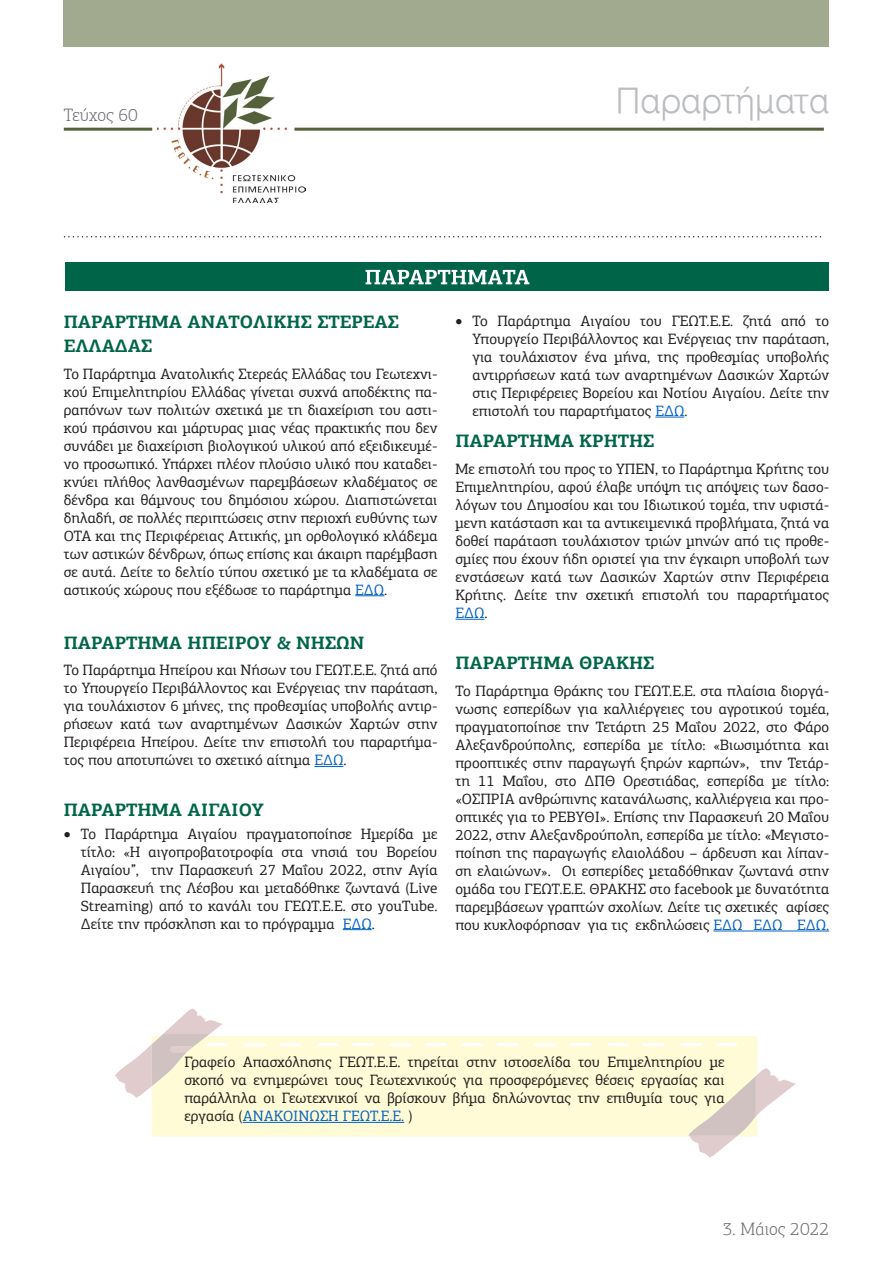
<style>
.page{position:relative;width:893px;height:1263px;background:#fff}
.page>*{position:absolute;margin:0;border:0;box-sizing:border-box;transform-origin:0 0}
.t1{font:34.5px "UN Helvetica Light Normal";color:#bcbdc0}
.t2{font:700 18px "PF Agora Slab Pro";color:#006548}
.t3{font:300 18px "PF Agora Slab Pro";color:#6c6d70}
.t4{font:15px/18px "PF Agora Slab Pro";color:#231f20;text-align:justify}
.s1{color:#0563c1}
</style>
<div class="page">
<img style="left:157px;top:64px;width:148px;height:139px">
<hr style="left:64px;top:128px;width:88px;height:3px;background:#55613c">
<hr style="left:294px;top:128px;width:530px;height:3px;background:#55613c">
<div style="left:64px;top:0;width:765px;height:47px;background:#a1aa8f"></div>
<svg style="left:65px;top:236px;width:756px;height:1px"></svg>
<div style="left:65px;top:262px;width:764px;height:29px;background:#006548"></div>
<svg style="left:366px;top:270px;width:163px;height:14px"></svg>
<svg style="left:355px;top:595px;width:29px;height:1px"></svg>
<svg style="left:314px;top:766px;width:29px;height:1px"></svg>
<svg style="left:343px;top:929px;width:29px;height:1px"></svg>
<svg style="left:655px;top:417px;width:29px;height:1px"></svg>
<svg style="left:455px;top:619px;width:29px;height:1px"></svg>
<hr style="left:713px;top:930px;width:116px;height:1px;background:#0563c1">
<div style="left:152px;top:1036px;width:605px;height:100px;background:#fffbd6"></div>
<svg style="left:688px;top:1068px;width:108px;height:90px"></svg>
<svg style="left:115px;top:1009px;width:108px;height:89px"></svg>
<hr style="left:243px;top:1122px;width:161px;height:1px;background:#0563c1">
<p class="t3" style="left:64px;top:105px;width:76px">Τεύχος 60</p>
<p class="t1" style="left:616px;top:81px;width:215px">Παραρτήματα</p>
<p class="t2" style="left:64px;top:311px;width:337px">ΠΑΡΑΡΤΗΜΑ ΑΝΑΤΟΛΙΚΗΣ ΣΤΕΡΕΑΣ</p>
<p class="t2" style="left:64px;top:334px;width:90px">ΕΛΛΑΔΑΣ</p>
<p class="t4" style="left:64px;top:364px;width:375px">Το Παράρτημα Ανατολικής Στερεάς Ελλάδας του Γεωτεχνι&shy;κού Επιμελητηρίου Ελλάδας γίνεται συχνά αποδέκτης πα&shy;ραπόνων των πολιτών σχετικά με τη διαχείριση του αστι&shy;κού πράσινου και μάρτυρας μιας νέας πρακτικής που δεν συνάδει με διαχείριση βιολογικού υλικού από εξειδικευμέ&shy;νο προσωπικό. Υπάρχει πλέον πλούσιο υλικό που καταδει&shy;κνύει πλήθος λανθασμένων παρεμβάσεων κλαδέματος σε δένδρα και θάμνους του δημόσιου χώρου. Διαπιστώνεται δηλαδή, σε πολλές περιπτώσεις στην περιοχή ευθύνης των ΟΤΑ και της Περιφέρειας Αττικής, μη ορθολογικό κλάδεμα των αστικών δένδρων, όπως επίσης και άκαιρη παρέμβαση σε αυτά. Δείτε το δελτίο τύπου σχετικό με τα κλαδέματα σε αστικούς χώρους που εξέδωσε το παράρτημα <span class="s1">ΕΔΩ</span>.</p>
<p class="t2" style="left:64px;top:631px;width:302px">ΠΑΡΑΡΤΗΜΑ ΗΠΕΙΡΟΥ &amp; ΝΗΣΩΝ</p>
<p class="t4" style="left:64px;top:661px;width:375px">Το Παράρτημα Ηπείρου και Νήσων του ΓΕΩΤ.Ε.Ε. ζητά από το Υπουργείο Περιβάλλοντος και Ενέργειας την παράταση, για τουλάχιστον 6 μήνες, της προθεσμίας υποβολής αντιρ&shy;ρήσεων κατά των αναρτημένων Δασικών Χαρτών στην Περιφέρεια Ηπείρου. Δείτε την επιστολή του παραρτήμα&shy;τος που αποτυπώνει το σχετικό αίτημα <span class="s1">ΕΔΩ</span>.</p>
<p class="t2" style="left:64px;top:799px;width:201px">ΠΑΡΑΡΤΗΜΑ ΑΙΓΑΙΟΥ</p>
<p class="t4" style="left:81px;top:824px;width:358px;text-indent:-17px">• Το Παράρτημα Αιγαίου πραγματοποίησε Ημερίδα με τίτλο: «Η αιγοπροβατοτροφία στα νησιά του Βορείου Αιγαίου”, την Παρασκευή 27 Μαΐου 2022, στην Αγία Παρασκευή της Λέσβου και μεταδόθηκε ζωντανά (Live Streaming) από το κανάλι του ΓΕΩΤ.Ε.Ε. στο youTube.<br>Δείτε την πρόσκληση και το πρόγραμμα <span class="s1">ΕΔΩ</span>.</p>
<p class="t4" style="left:472px;top:312px;width:358px;text-indent:-17px">• Το Παράρτημα Αιγαίου του ΓΕΩΤ.Ε.Ε. ζητά από το Υπουργείο Περιβάλλοντος και Ενέργειας την παράταση, για τουλάχιστον ένα μήνα, της προθεσμίας υποβολής αντιρρήσεων κατά των αναρτημένων Δασικών Χαρτών στις Περιφέρειες Βορείου και Νοτίου Αιγαίου. Δείτε την επιστολή του παραρτήματος <span class="s1">ΕΔΩ</span>.</p>
<p class="t2" style="left:455px;top:430px;width:200px">ΠΑΡΑΡΤΗΜΑ ΚΡΗΤΗΣ</p>
<p class="t4" style="left:455px;top:460px;width:375px">Με επιστολή του προς το ΥΠΕΝ, το Παράρτημα Κρήτης του Επιμελητηρίου, αφού έλαβε υπόψη τις απόψεις των δασο&shy;λόγων του Δημοσίου και του Ιδιωτικού τομέα, την υφιστά&shy;μενη κατάσταση και τα αντικειμενικά προβλήματα, ζητά να δοθεί παράταση τουλάχιστον τριών μηνών από τις προθε&shy;σμίες που έχουν ήδη οριστεί για την έγκαιρη υποβολή των ενστάσεων κατά των Δασικών Χαρτών στην Περιφέρεια Κρήτης. Δείτε την σχετική επιστολή του παραρτήματος <span class="s1">ΕΔΩ</span>.</p>
<p class="t2" style="left:455px;top:651px;width:200px">ΠΑΡΑΡΤΗΜΑ ΘΡΑΚΗΣ</p>
<p class="t4" style="left:455px;top:682px;width:375px">Το Παράρτημα Θράκης του ΓΕΩΤ.Ε.Ε. στα πλαίσια διοργά&shy;νωσης εσπερίδων για καλλιέργειες του αγροτικού τομέα, πραγματοποίησε την Τετάρτη 25 Μαΐου 2022, στο Φάρο Αλεξανδρούπολης, εσπερίδα με τίτλο: «Βιωσιμότητα και προοπτικές στην παραγωγή ξηρών καρπών», την Τετάρ&shy;τη 11 Μαΐου, στο ΔΠΘ Ορεστιάδας, εσπερίδα με τίτλο: «ΟΣΠΡΙΑ ανθρώπινης κατανάλωσης, καλλιέργεια και προ&shy;οπτικές για το ΡΕΒΥΘΙ». Επίσης την Παρασκευή 20 Μαΐου 2022, στην Αλεξανδρούπολη, εσπερίδα με τίτλο: «Μεγιστο&shy;ποίηση της παραγωγής ελαιολάδου – άρδευση και λίπαν&shy;ση ελαιώνων». Οι εσπερίδες μεταδόθηκαν ζωντανά στην ομάδα του ΓΕΩΤ.Ε.Ε. ΘΡΑΚΗΣ στο facebook με δυνατότητα παρεμβάσεων γραπτών σχολίων. Δείτε τις σχετικές αφίσες που κυκλοφόρησαν για τις εκδηλώσεις <span class="s1">ΕΔΩ ΕΔΩ ΕΔΩ.</span></p>
<p class="t4" style="left:184px;top:1053px;width:542px">Γραφείο Απασχόλησης ΓΕΩΤ.Ε.Ε. τηρείται στην ιστοσελίδα του Επιμελητηρίου με σκοπό να ενημερώνει τους Γεωτεχνικούς για προσφερόμενες θέσεις εργασίας και παράλληλα οι Γεωτεχνικοί να βρίσκουν βήμα δηλώνοντας την επιθυμία τους για εργασία (<span class="s1">ΑΝΑΚΟΙΝΩΣΗ ΓΕΩΤ.Ε.Ε.</span> )</p>
<p class="t3" style="left:723px;top:1218px;width:108px">3. Μάιος 2022</p>
</div>
